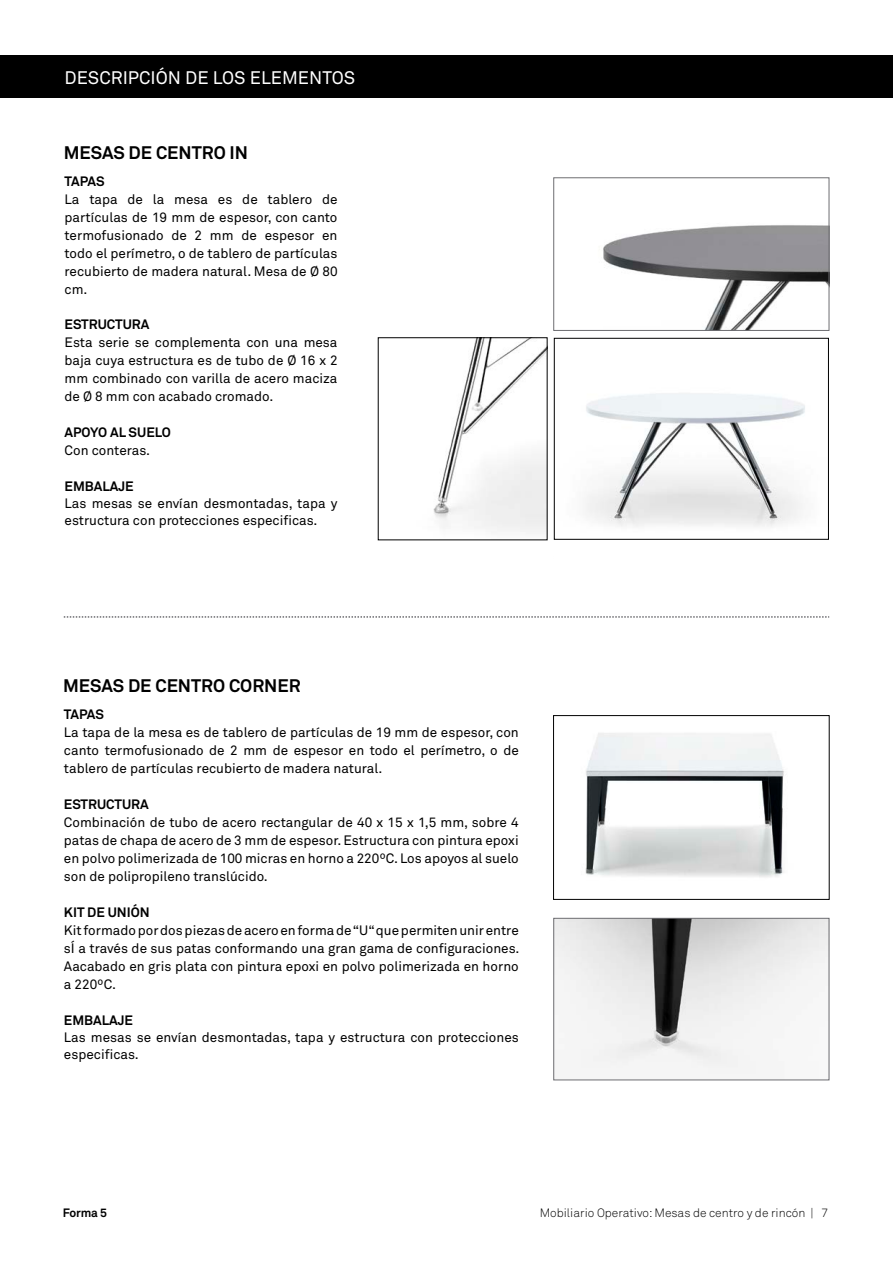
<style>
.page{position:relative;width:893px;height:1263px;background:#fff}
.page>*{position:absolute;margin:0;border:0;box-sizing:border-box;transform-origin:0 0}
.t1{font:700 18px "Akkurat";color:#000}
.t2{font:18px "Akkurat";color:#fff}
.t3{font:13.5px/18px "Akkurat";color:#000;text-align:justify}
.t4{font:700 13.5px "Akkurat";color:#000}
.t5{font:300 12px "Akkurat";color:#000}
.t6{font:700 12px "Akkurat";letter-spacing:-.02em;color:#000}
</style>
<div class="page">
<img style="left:603px;top:225px;width:224px;height:104px">
<div style="left:554px;top:178px;width:275px;height:153px;border:1px solid #6d6d71"></div>
<img style="left:555px;top:393px;width:272px;height:147px">
<div style="left:554px;top:338px;width:275px;height:201px;border:1px solid #000"></div>
<img style="left:556px;top:920px;width:271px;height:154px">
<div style="left:554px;top:918px;width:275px;height:162px;border:1px solid #6d6d71"></div>
<div style="left:0;top:55px;width:893px;height:43px;background:#000"></div>
<svg style="left:64px;top:616px;width:765px;height:2px"></svg>
<img style="left:433px;top:340px;width:112px;height:194px">
<img style="left:585px;top:733px;width:199px;height:144px">
<div style="left:553px;top:715px;width:276px;height:184px;border:1px solid #000"></div>
<h1 class="t2" style="left:65px;top:66px;width:292px">DESCRIPCIÓN DE LOS ELEMENTOS</h1>
<h1 class="t1" style="left:64px;top:142px;width:186px">MESAS DE CENTRO IN</h1>
<p class="t4" style="left:65px;top:173px;width:42px">TAPAS</p>
<p class="t3" style="left:65px;top:190px;width:274px">La tapa de la mesa es de tablero de partículas de 19 mm de espesor, con canto termofusionado de 2 mm de espesor en todo el perímetro, o de tablero de partículas recubierto de madera natural. Mesa de Ø 80 cm.</p>
<p class="t4" style="left:65px;top:315px;width:86px">ESTRUCTURA</p>
<p class="t3" style="left:65px;top:333px;width:274px">Esta serie se complementa con una mesa baja cuya estructura es de tubo de Ø 16 x 2 mm combinado con varilla de acero maciza de Ø 8 mm con acabado cromado.</p>
<p class="t4" style="left:65px;top:423px;width:108px">APOYO AL SUELO</p>
<p class="t3" style="left:65px;top:440px;width:87px">Con conteras.</p>
<p class="t4" style="left:65px;top:477px;width:71px">EMBALAJE</p>
<p class="t3" style="left:65px;top:494px;width:274px;line-height:17.2px">Las mesas se envían desmontadas, tapa y estructura con protecciones especificas.</p>
<h1 class="t1" style="left:63px;top:674px;width:239px">MESAS DE CENTRO CORNER</h1>
<p class="t4" style="left:64px;top:706px;width:42px">TAPAS</p>
<p class="t3" style="left:64px;top:723px;width:456px">La tapa de la mesa es de tablero de partículas de 19 mm de espesor, con canto termofusionado de 2 mm de espesor en todo el perímetro, o de tablero de partículas recubierto de madera natural.</p>
<p class="t4" style="left:64px;top:796px;width:86px">ESTRUCTURA</p>
<p class="t3" style="left:64px;top:813px;width:456px">Combinación de tubo de acero rectangular de 40 x 15 x 1,5 mm, sobre 4 patas de chapa de acero de 3 mm de espesor. Estructura con pintura epoxi en polvo polimerizada de 100 micras en horno a 220ºC. Los apoyos al suelo son de polipropileno translúcido.</p>
<p class="t4" style="left:64px;top:904px;width:87px">KIT DE UNIÓN</p>
<p class="t3" style="left:64px;top:921px;width:457px">Kit formado por dos piezas de acero en forma de “U“ que permiten unir entre sÍ a través de sus patas conformando una gran gama de configuraciones.<br>Aacabado en gris plata con pintura epoxi en polvo polimerizada en horno a 220ºC.</p>
<p class="t4" style="left:64px;top:1012px;width:71px">EMBALAJE</p>
<p class="t3" style="left:64px;top:1028px;width:456px;line-height:17.2px">Las mesas se envían desmontadas, tapa y estructura con protecciones especificas.</p>
<p class="t6" style="left:63px;top:1205px;width:46px">Forma 5</p>
<p class="t5" style="left:540px;top:1205px;width:290px">Mobiliario Operativo: Mesas de centro y de rincón | 7</p>
</div>
